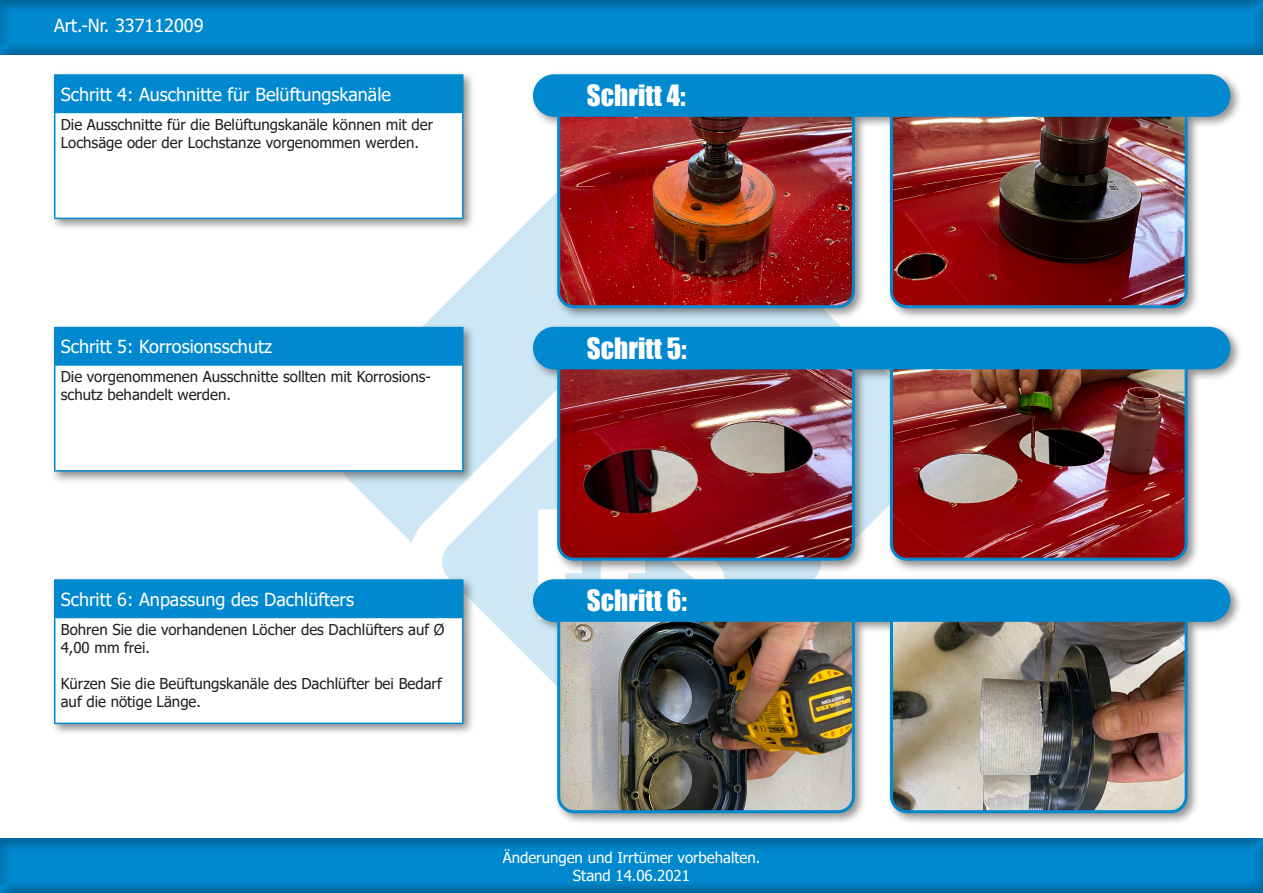
<style>
.page{position:relative;width:1263px;height:893px;background:#fff}
.page>*{position:absolute;margin:0;border:0;box-sizing:border-box;transform-origin:0 0}
.t1{font:27px "Impact";color:#fff}
.t2{font:18px "Tahoma";color:#fff}
.t3{font:15px/18px "Tahoma";color:#231f20}
.t4{font:15px/18px "Tahoma";color:#fff;text-align:center}
</style>
<div class="page">
<img style="left:353px;top:220px;width:484px;height:438px">
<div style="left:50px;top:70px;width:426px;height:162px;background:#231f20;opacity:.5"></div>
<div style="left:55px;top:75px;width:408px;height:37px;background:#0089cf"></div>
<div style="left:55px;top:112px;width:408px;height:106px;background:#fff"></div>
<hr style="left:54px;top:112px;width:409px;height:1px;background:#0089cf">
<hr style="left:54px;top:74px;width:409px;height:2px;background:#0089cf">
<hr style="left:54px;top:76px;width:2px;height:36px;background:#0089cf">
<hr style="left:54px;top:113px;width:2px;height:105px;background:#0089cf">
<hr style="left:462px;top:113px;width:1px;height:105px;background:#0089cf">
<hr style="left:54px;top:218px;width:409px;height:1px;background:#0089cf">
<div style="left:50px;top:323px;width:426px;height:161px;background:#231f20;opacity:.5"></div>
<div style="left:55px;top:328px;width:408px;height:37px;background:#0089cf"></div>
<div style="left:55px;top:365px;width:408px;height:106px;background:#fff"></div>
<hr style="left:54px;top:364px;width:409px;height:2px;background:#0089cf">
<hr style="left:54px;top:327px;width:409px;height:1px;background:#0089cf">
<hr style="left:54px;top:328px;width:2px;height:36px;background:#0089cf">
<hr style="left:54px;top:366px;width:2px;height:104px;background:#0089cf">
<hr style="left:462px;top:366px;width:1px;height:104px;background:#0089cf">
<hr style="left:54px;top:470px;width:409px;height:2px;background:#0089cf">
<div style="left:50px;top:575px;width:426px;height:162px;background:#231f20;opacity:.5"></div>
<div style="left:55px;top:580px;width:408px;height:37px;background:#0089cf"></div>
<div style="left:55px;top:617px;width:408px;height:106px;background:#fff"></div>
<hr style="left:54px;top:617px;width:409px;height:1px;background:#0089cf">
<hr style="left:54px;top:579px;width:409px;height:2px;background:#0089cf">
<hr style="left:54px;top:581px;width:2px;height:36px;background:#0089cf">
<hr style="left:54px;top:618px;width:2px;height:105px;background:#0089cf">
<hr style="left:462px;top:618px;width:1px;height:105px;background:#0089cf">
<hr style="left:54px;top:723px;width:409px;height:1px;background:#0089cf">
<div style="left:529px;top:70px;width:713px;height:250px;background:#231f20;opacity:.5"></div>
<img style="left:559px;top:117px;width:294px;height:190px">
<div style="left:557px;top:96px;width:298px;height:212px;border:3px solid #0089cf;border-radius:15px"></div>
<img style="left:891px;top:117px;width:295px;height:190px">
<div style="left:890px;top:96px;width:298px;height:212px;border:3px solid #0089cf;border-radius:15px"></div>
<div style="left:533px;top:74px;width:697px;height:43px;background:#0089cf;border-radius:21px"></div>
<div style="left:0;top:0;width:1263px;height:55px;background:#231f20;opacity:.5"></div>
<div style="left:529px;top:323px;width:713px;height:250px;background:#231f20;opacity:.5"></div>
<img style="left:559px;top:369px;width:294px;height:190px">
<div style="left:557px;top:348px;width:298px;height:213px;border:3px solid #0089cf;border-radius:15px"></div>
<img style="left:891px;top:369px;width:295px;height:190px">
<div style="left:890px;top:348px;width:298px;height:213px;border:3px solid #0089cf;border-radius:15px"></div>
<div style="left:533px;top:327px;width:697px;height:42px;background:#0089cf;border-radius:21px"></div>
<div style="left:529px;top:575px;width:713px;height:250px;background:#231f20;opacity:.5"></div>
<img style="left:559px;top:622px;width:294px;height:190px">
<div style="left:557px;top:601px;width:298px;height:212px;border:3px solid #0089cf;border-radius:15px"></div>
<img style="left:893px;top:622px;width:293px;height:190px">
<div style="left:890px;top:601px;width:298px;height:212px;border:3px solid #0089cf;border-radius:15px"></div>
<div style="left:533px;top:579px;width:697px;height:43px;background:#0089cf;border-radius:21px"></div>
<div style="left:0;top:837px;width:1263px;height:56px;background:#231f20;opacity:.5"></div>
<p class="t2" style="left:54px;top:14px;width:151px">Art.-Nr. 337112009</p>
<p class="t2" style="left:61px;top:82px;width:332px">Schritt 4: Auschnitte für Belüftungskanäle</p>
<p class="t3" style="left:61px;top:116px;width:374px">Die Ausschnitte für die Belüftungskanäle können mit der<br>Lochsäge oder der Lochstanze vorgenommen werden.</p>
<p class="t2" style="left:61px;top:334px;width:213px">Schritt 5: Korrosionsschutz</p>
<p class="t3" style="left:61px;top:369px;width:372px">Die vorgenommenen Ausschnitte sollten mit Korrosions&shy;schutz behandelt werden.</p>
<p class="t1" style="left:587px;top:75px;width:100px">Schritt 4:</p>
<p class="t1" style="left:587px;top:327px;width:101px">Schritt 5:</p>
<p class="t2" style="left:61px;top:587px;width:295px">Schritt 6: Anpassung des Dachlüfters</p>
<p class="t3" style="left:61px;top:621px;width:385px">Bohren Sie die vorhandenen Löcher des Dachlüfters auf Ø<br>4,00 mm frei.</p>
<p class="t3" style="left:61px;top:675px;width:382px">Kürzen Sie die Beüftungskanäle des Dachlüfter bei Bedarf auf die nötige Länge.</p>
<p class="t1" style="left:587px;top:580px;width:101px">Schritt 6:</p>
<p class="t4" style="left:503px;top:849px;width:259px">Änderungen und Irrtümer vorbehalten.<br>Stand 14.06.2021</p>
</div>
